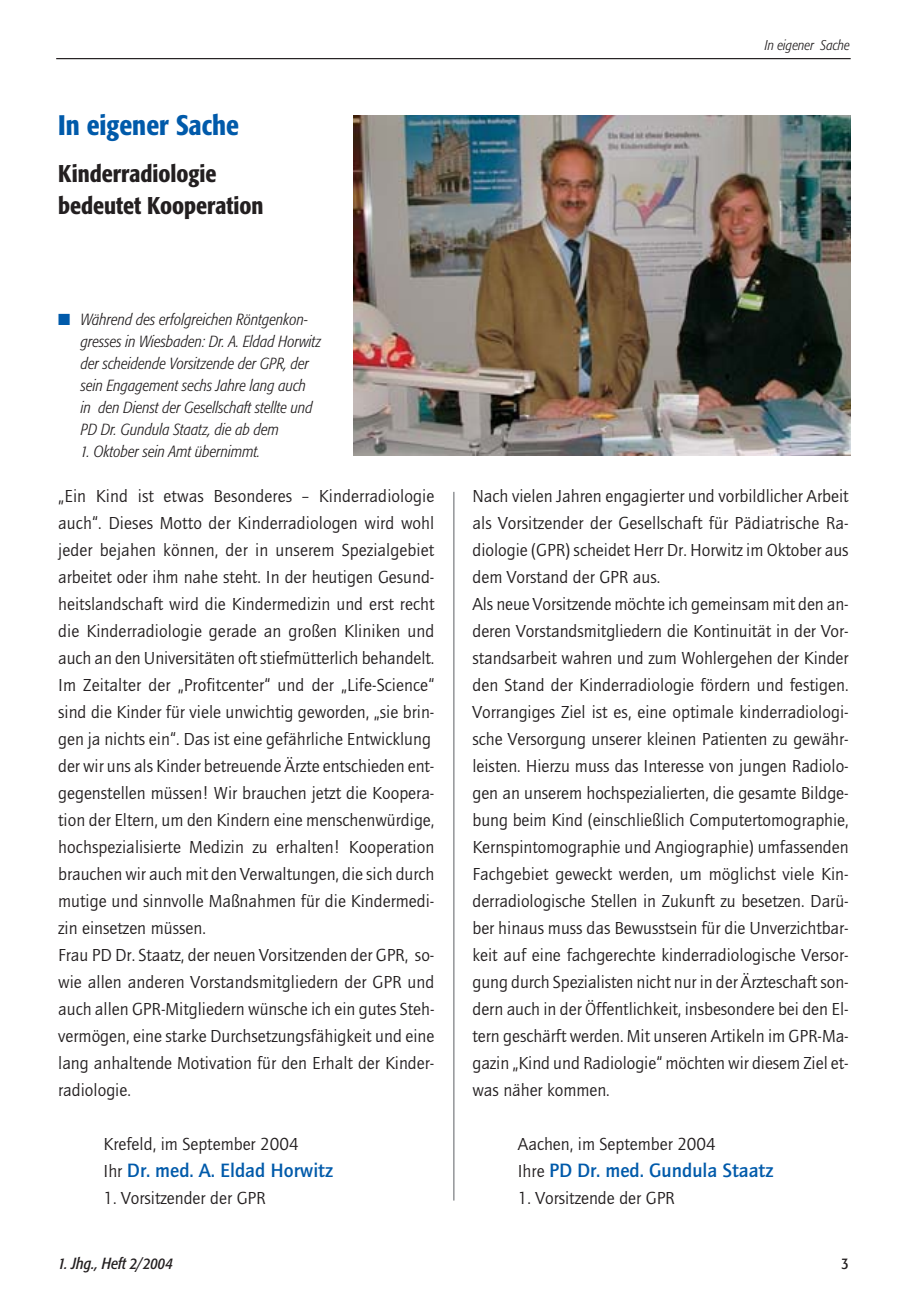
<style>
.page{position:relative;width:908px;height:1304px;background:#fff}
.page>*{position:absolute;margin:0;border:0;box-sizing:border-box;transform-origin:0 0}
.t1{font:500 condensed 28px "Formata";color:#005aaa}
.t2{font:500 condensed 24px/32px "Formata";color:#231f20}
.t3{font:700 20px "Quay";color:#005aaa}
.t4{font:18px/27px "Quay";color:#231f20}
.t5{font:italic 300 condensed 16px/22px "Formata";color:#231f20}
.t6{font:italic condensed 16px "Formata";color:#231f20}
.t7{font:condensed 16px "Formata";color:#231f20}
.t8{font:italic 300 condensed 14px "Formata";color:#231f20}
.s1{color:#005aaa}
.s2{font-weight:400;font-size:18px;color:#231f20}
</style>
<div class="page">
<hr style="left:56px;top:58px;width:794px;height:1px;background:#231f20">
<img style="left:353px;top:115px;width:497px;height:340px">
<hr style="left:453px;top:492px;width:1px;height:709px;background:#939598">
<h1 class="t1" style="left:58px;top:113px;width:182px">In eigener Sache</h1>
<h2 class="t2" style="left:58px;top:159px;width:207px">Kinderradiologie bedeutet Kooperation</h2>
<p class="t5" style="left:81px;top:310px;width:242px;text-indent:-23px"><span class="s1">■</span> Während des erfolgreichen Röntgenkon&shy;gresses in Wiesbaden: Dr. A. Eldad Horwitz der scheidende Vorsitzende der GPR, der sein Engagement sechs Jahre lang auch<br>in den Dienst der Gesellschaft stellte und PD Dr. Gundula Staatz, die ab dem</p>
<p class="t5" style="left:81px;top:442px;width:181px">1. Oktober sein Amt übernimmt.</p>
<p class="t4" style="left:58px;top:484px;width:377px">„Ein Kind ist etwas Besonderes – Kinderradiologie auch“. Dieses Motto der Kinderradiologen wird wohl jeder bejahen können, der in unserem Spezialgebiet arbeitet oder ihm nahe steht. In der heutigen Gesund&shy;heitslandschaft wird die Kindermedizin und erst recht die Kinderradiologie gerade an großen Kliniken und auch an den Universitäten oft stiefmütterlich behandelt.<br>Im Zeitalter der „Profitcenter“ und der „Life-Science“ sind die Kinder für viele unwichtig geworden, „sie brin&shy;gen ja nichts ein“. Das ist eine gefährliche Entwicklung der wir uns als Kinder betreuende Ärzte entschieden ent&shy;gegenstellen müssen! Wir brauchen jetzt die Koopera&shy;tion der Eltern, um den Kindern eine menschenwürdige, hochspezialisierte Medizin zu erhalten! Kooperation brauchen wir auch mit den Verwaltungen, die sich durch mutige und sinnvolle Maßnahmen für die Kindermedi&shy;zin einsetzen müssen.<br>Frau PD Dr. Staatz, der neuen Vorsitzenden der GPR, so&shy;wie allen anderen Vorstandsmitgliedern der GPR und auch allen GPR-Mitgliedern wünsche ich ein gutes Steh&shy;vermögen, eine starke Durchsetzungsfähigkeit und eine lang anhaltende Motivation für den Erhalt der Kinder&shy;radiologie.</p>
<p class="t4" style="left:104px;top:1132px;width:196px">Krefeld, im September 2004</p>
<p class="t3" style="left:104px;top:1163px;width:230px"><span class="s2">Ihr</span> Dr. med. A. Eldad Horwitz</p>
<p class="t4" style="left:104px;top:1186px;width:163px">1. Vorsitzender der GPR</p>
<p class="t8" style="left:764px;top:40px;width:87px">In eigener Sache</p>
<p class="t4" style="left:472px;top:484px;width:377px">Nach vielen Jahren engagierter und vorbildlicher Arbeit als Vorsitzender der Gesellschaft für Pädiatrische Ra&shy;diologie (GPR) scheidet Herr Dr. Horwitz im Oktober aus dem Vorstand der GPR aus.<br>Als neue Vorsitzende möchte ich gemeinsam mit den an&shy;deren Vorstandsmitgliedern die Kontinuität in der Vor&shy;standsarbeit wahren und zum Wohlergehen der Kinder den Stand der Kinderradiologie fördern und festigen.<br>Vorrangiges Ziel ist es, eine optimale kinderradiologi&shy;sche Versorgung unserer kleinen Patienten zu gewähr&shy;leisten. Hierzu muss das Interesse von jungen Radiolo&shy;gen an unserem hochspezialierten, die gesamte Bildge&shy;bung beim Kind (einschließlich Computertomographie, Kernspintomographie und Angiographie) umfassenden Fachgebiet geweckt werden, um möglichst viele Kin&shy;derradiologische Stellen in Zukunft zu besetzen. Darü&shy;ber hinaus muss das Bewusstsein für die Unverzichtbar&shy;keit auf eine fachgerechte kinderradiologische Versor&shy;gung durch Spezialisten nicht nur in der Ärzteschaft son&shy;dern auch in der Öffentlichkeit, insbesondere bei den El&shy;tern geschärft werden. Mit unseren Artikeln im GPR-Ma&shy;gazin „Kind und Radiologie“ möchten wir diesem Ziel et&shy;was näher kommen.</p>
<p class="t4" style="left:517px;top:1132px;width:199px">Aachen, im September 2004</p>
<p class="t3" style="left:517px;top:1163px;width:256px"><span class="s2">Ihre</span> PD Dr. med. Gundula Staatz</p>
<p class="t4" style="left:517px;top:1186px;width:158px">1. Vorsitzende der GPR</p>
<p class="t6" style="left:58px;top:1257px;width:116px">1. Jhg., Heft 2/2004</p>
<p class="t7" style="left:841px;top:1257px;width:9px">3</p>
</div>
